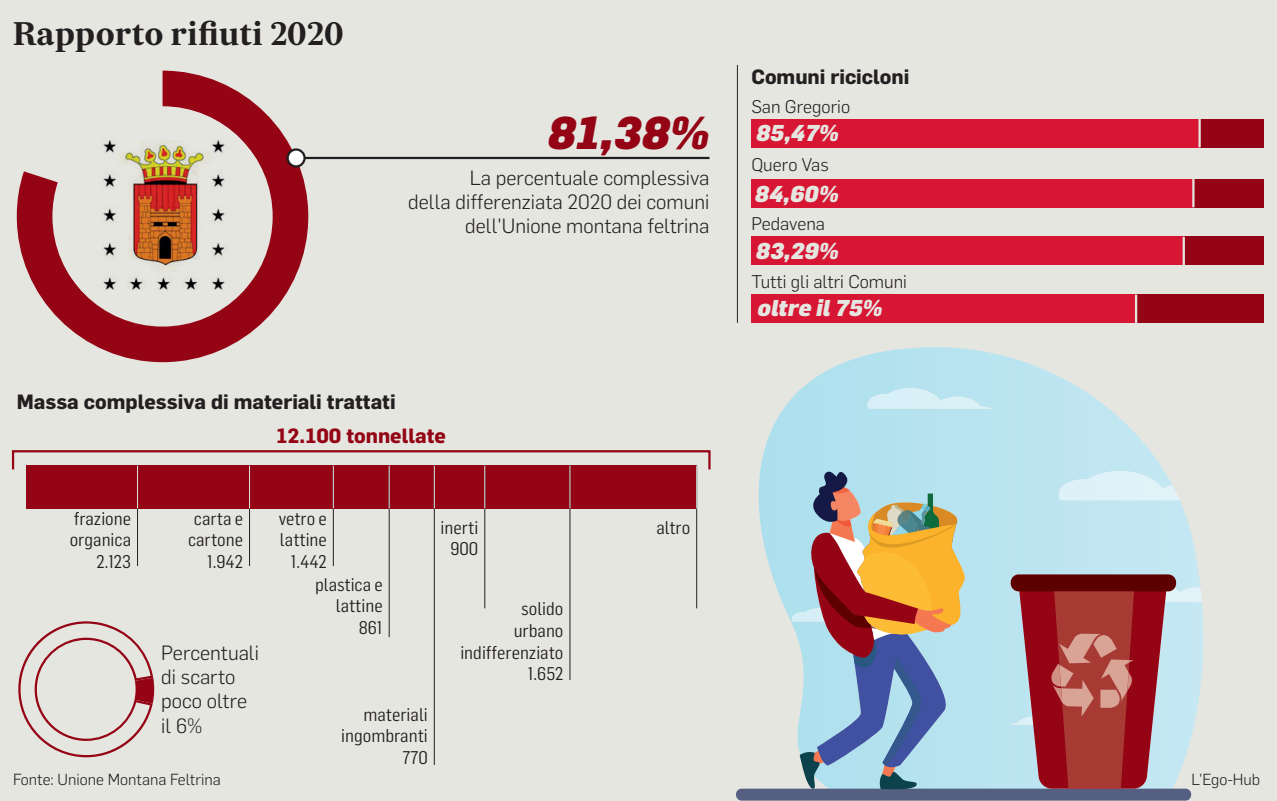
<style>
.page{position:relative;width:1277px;height:801px;background:#fff}
.page>*{position:absolute;margin:0;border:0;box-sizing:border-box;transform-origin:0 0}
.t1{font:italic 900 45px "Flama";color:#940415}
.t2{font:700 31.5px "Sueca";color:#231f20}
.t3{font:italic 900 22.5px "Flama";color:#e6e6e1}
.t4{font:300 20.25px/24.3px "Flama";color:#231f20;text-align:right}
.t5{font:700 20.25px "Flama";color:#231f20}
.t6{font:700 20.25px "Flama";color:#940415}
.t7{font:18px/21.6px "Flama Semicond";color:#231f20;text-align:right}
.t8{font:300 18px "Flama";color:#231f20}
.t9{font:300 15.75px "Flama";color:#231f20}
</style>
<div class="page">
<div style="left:0;top:0;width:1276px;height:800px;background:#e6e6e1"></div>
<svg style="left:17px;top:71px;width:291px;height:291px"></svg>
<hr style="left:296px;top:157px;width:413px;height:2px;background:#231f20">
<svg style="left:286px;top:148px;width:19px;height:19px"></svg>
<img style="left:71px;top:138px;width:183px;height:152px">
<img style="left:71px;top:138px;width:14px;height:17px">
<hr style="left:737px;top:65px;width:1px;height:258px;background:#231f20">
<div style="left:751px;top:119px;width:512px;height:28px;background:#940415"></div>
<div style="left:751px;top:179px;width:512px;height:28px;background:#940415"></div>
<div style="left:751px;top:237px;width:512px;height:28px;background:#940415"></div>
<div style="left:751px;top:294px;width:512px;height:29px;background:#940415"></div>
<div style="left:751px;top:119px;width:448px;height:28px;background:#d71634"></div>
<div style="left:751px;top:179px;width:442px;height:28px;background:#d71634"></div>
<div style="left:751px;top:237px;width:432px;height:28px;background:#d71634"></div>
<div style="left:751px;top:294px;width:384px;height:29px;background:#d71634"></div>
<hr style="left:1198px;top:119px;width:2px;height:28px;background:#e6e6e1">
<hr style="left:1191px;top:179px;width:3px;height:28px;background:#e6e6e1">
<hr style="left:1182px;top:237px;width:2px;height:28px;background:#e6e6e1">
<hr style="left:1134px;top:294px;width:2px;height:29px;background:#e6e6e1">
<div style="left:12px;top:450px;width:698px;height:20px;border:2px solid #940415"></div>
<div style="left:26px;top:464px;width:670px;height:44px;background:#940415"></div>
<hr style="left:137px;top:465px;width:1px;height:101px;background:#231f20">
<hr style="left:249px;top:465px;width:1px;height:101px;background:#231f20">
<hr style="left:333px;top:465px;width:1px;height:101px;background:#231f20">
<hr style="left:389px;top:465px;width:1px;height:172px;background:#231f20">
<hr style="left:434px;top:465px;width:1px;height:299px;background:#231f20">
<hr style="left:484px;top:465px;width:1px;height:143px;background:#231f20">
<hr style="left:569px;top:465px;width:1px;height:214px;background:#231f20">
<hr style="left:696px;top:465px;width:1px;height:143px;background:#231f20">
<svg style="left:18px;top:621px;width:137px;height:136px"></svg>
<hr style="left:137px;top:465px;width:1px;height:43px;background:#e6e6e1">
<hr style="left:249px;top:465px;width:1px;height:43px;background:#e6e6e1">
<hr style="left:333px;top:465px;width:1px;height:43px;background:#e6e6e1">
<hr style="left:389px;top:465px;width:1px;height:43px;background:#e6e6e1">
<hr style="left:434px;top:465px;width:1px;height:43px;background:#e6e6e1">
<hr style="left:484px;top:465px;width:1px;height:43px;background:#e6e6e1">
<hr style="left:569px;top:465px;width:1px;height:43px;background:#e6e6e1">
<hr style="left:696px;top:465px;width:1px;height:43px;background:#e6e6e1">
<svg style="left:758px;top:347px;width:446px;height:447px"></svg>
<svg style="left:1058px;top:470px;width:121px;height:30px;background:#d7eef5"></svg>
<svg style="left:867px;top:388px;width:125px;height:20px;background:#cceaf3"></svg>
<div style="left:736px;top:788px;width:454px;height:12px;background:#545f82;border-radius:6px"></div>
<svg style="left:791px;top:468px;width:177px;height:321px;background:#a8a7a4"></svg>
<div style="left:1010px;top:574px;width:165px;height:17px;background:#5d0000;border-radius:8px"></div>
<svg style="left:1009px;top:580px;width:192px;height:208px;background:#ab686e"></svg>
<h2 class="t2" style="left:13px;top:9px;width:332px">Rapporto rifiuti 2020</h2>
<h1 class="t1" style="left:547px;top:100px;width:164px">81,38%</h1>
<p class="t4" style="left:408px;top:164px;width:303px">La percentuale complessiva<br>della differenziata 2020 dei comuni dell'Unione montana feltrina</p>
<p class="t5" style="left:17px;top:389px;width:380px">Massa complessiva di materiali trattati</p>
<p class="t6" style="left:276px;top:423px;width:171px">12.100 tonnellate</p>
<p class="t7" style="left:70px;top:507px;width:63px">frazione organica<br>2.123</p>
<p class="t7" style="left:188px;top:507px;width:56px">carta e cartone<br>1.942</p>
<p class="t7" style="left:279px;top:507px;width:50px">vetro e</p>
<p class="t7" style="left:280px;top:528px;width:48px">lattine</p>
<p class="t7" style="left:291px;top:550px;width:38px">1.442</p>
<p class="t7" style="left:315px;top:572px;width:69px">plastica e</p>
<p class="t7" style="left:336px;top:594px;width:48px">lattine</p>
<p class="t7" style="left:358px;top:616px;width:26px">861</p>
<p class="t4" style="left:161px;top:639px;width:99px;text-align:left">Percentuali di scarto poco oltre il 6%</p>
<p class="t7" style="left:341px;top:702px;width:88px">materiali ingombranti<br>770</p>
<p class="t7" style="left:440px;top:516px;width:39px;text-align:center">inerti<br>900</p>
<p class="t7" style="left:460px;top:597px;width:105px">solido<br>urbano indifferenziato<br>1.652</p>
<p class="t7" style="left:656px;top:516px;width:35px">altro</p>
<p class="t5" style="left:751px;top:64px;width:159px">Comuni ricicloni</p>
<p class="t8" style="left:751px;top:94px;width:100px">San Gregorio</p>
<p class="t3" style="left:756px;top:117px;width:84px">85,47%</p>
<p class="t8" style="left:751px;top:152px;width:79px">Quero Vas</p>
<p class="t3" style="left:754px;top:177px;width:85px">84,60%</p>
<p class="t3" style="left:755px;top:234px;width:84px">83,29%</p>
<p class="t3" style="left:757px;top:291px;width:126px">oltre il 75%</p>
<p class="t8" style="left:751px;top:211px;width:75px">Pedavena</p>
<p class="t8" style="left:751px;top:269px;width:157px">Tutti gli altri Comuni</p>
<p class="t9" style="left:13px;top:768px;width:209px">Fonte: Unione Montana Feltrina</p>
<p class="t9" style="left:1191px;top:768px;width:70px">L’Ego-Hub</p>
</div>
